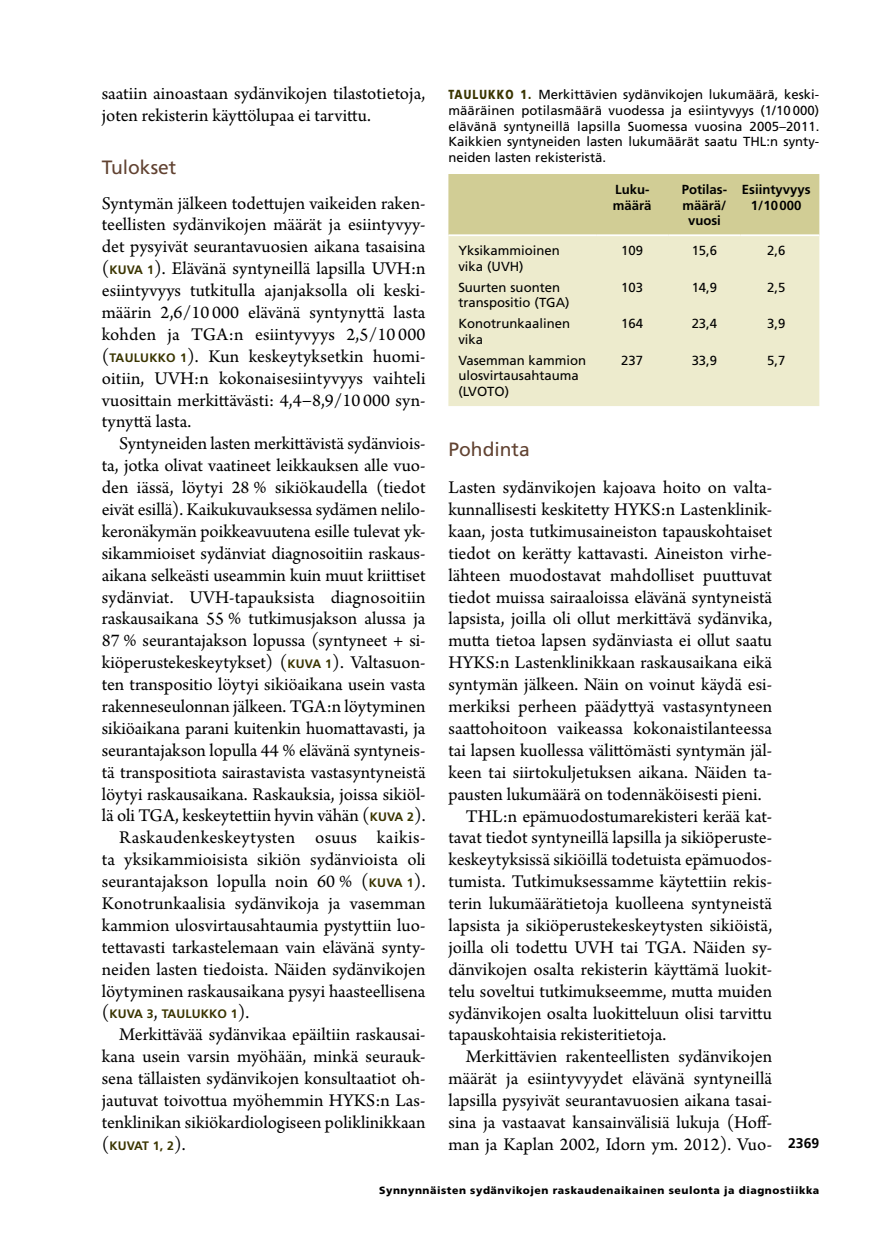
<style>
.page{position:relative;width:874px;height:1241px;background:#fff}
.page>*{position:absolute;margin:0;border:0;box-sizing:border-box;transform-origin:0 0}
.t1{font:19.25px "Frutiger LT Std";color:#614231}
.t2{font:18.9px/21.9px "Arno Pro";color:#000;text-align:justify}
.t3{font:700 14px "Frutiger LT Std";color:#000}
.t4{font:13.12px/15.8px "Frutiger LT Std";color:#000}
.t5{font:700 13.12px/15.8px "Frutiger LT Std";color:#000;text-align:center}
.t6{font:700 12.25px "Frutiger LT Std";letter-spacing:.01em;color:#3a3500}
.t7{font:900 10.5px "Frutiger LT Std";letter-spacing:.05em;color:#000}
.s1{font-family:"Frutiger LT Std";font-weight:700;font-size:12.25px;color:#3a3500}
.s2{font-family:"Arno Pro";font-weight:400;font-size:18.9px;color:#000}
.s3{font-weight:900;color:#3a3500}
</style>
<div class="page">
<div style="left:448px;top:174px;width:371px;height:60px;background:#d1cd95"></div>
<div style="left:448px;top:236px;width:371px;height:170px;background:#edebcd"></div>
<p class="t2" style="left:102px;top:83px;width:325px">saatiin ainoastaan sydänvikojen tilastotietoja, joten rekisterin käyttölupaa ei tarvittu.</p>
<p class="t1" style="left:102px;top:155px;width:76px">Tulokset</p>
<p class="t2" style="left:102px;top:193px;width:325px">Syntymän jälkeen todettujen vaikeiden raken&shy;teellisten sydänvikojen määrät ja esiintyvyy&shy;det pysyivät seurantavuosien aikana tasaisina (<span class="s1">KUVA 1</span>). Elävänä syntyneillä lapsilla UVH:n esiintyvyys tutkitulla ajanjaksolla oli keski&shy;määrin 2,6/10 000 elävänä syntynyttä lasta kohden ja TGA:n esiintyvyys 2,5/10 000 (<span class="s1">TAULUKKO 1</span>). Kun keskeytyksetkin huomi&shy;oitiin, UVH:n kokonaisesiintyvyys vaihteli vuosittain merkittävästi: 4,4−8,9/10 000 syn&shy;tynyttä lasta.</p>
<p class="t2" style="left:102px;top:433px;width:325px;text-align:right">Syntyneiden lasten merkittävistä sydänviois&shy;ta, jotka olivat vaatineet leikkauksen alle vuo&shy;den iässä, löytyi 28 % sikiökaudella (tiedot eivät esillä). Kaikukuvauksessa sydämen nelilo&shy;keronäkymän poikkeavuutena esille tulevat yk&shy;sikammioiset sydänviat diagnosoitiin raskaus&shy;aikana selkeästi useammin kuin muut kriittiset sydänviat. UVH-tapauksista diagnosoitiin raskausaikana 55 % tutkimusjakson alussa ja 87 % seurantajakson lopussa (syntyneet + si&shy;kiöperustekeskeytykset) (<span class="s1">KUVA 1</span>). Valtasuon&shy;ten transpositio löytyi sikiöaikana usein vasta rakenneseulonnan jälkeen. TGA:n löytyminen sikiöaikana parani kuitenkin huomattavasti, ja seurantajakson lopulla 44 % elävänä syntyneis&shy;tä transpositiota sairastavista vastasyntyneistä löytyi raskausaikana. Raskauksia, joissa sikiöl&shy;lä oli TGA, keskeytettiin hyvin vähän (<span class="s1">KUVA 2</span>).<br>Raskaudenkeskeytysten osuus kaikis&shy;ta yksikammioisista sikiön sydänvioista oli seurantajakson lopulla noin 60 % (<span class="s1">KUVA 1</span>).<br>Konotrunkaalisia sydänvikoja ja vasemman kammion ulosvirtausahtaumia pystyttiin luo&shy;tettavasti tarkastelemaan vain elävänä synty&shy;neiden lasten tiedoista. Näiden sydänvikojen löytyminen raskausaikana pysyi haasteellisena</p>
<p class="t6" style="left:102px;top:1006px;width:149px"><span class="s2">(</span>KUVA 3<span class="s2">,</span> TAULUKKO 1<span class="s2">).</span></p>
<p class="t2" style="left:102px;top:1024px;width:325px;text-indent:17px">Merkittävää sydänvikaa epäiltiin raskausai&shy;kana usein varsin myöhään, minkä seurauk&shy;sena tällaisten sydänvikojen konsultaatiot oh&shy;jautuvat toivottua myöhemmin HYKS:n Las&shy;tenklinikan sikiökardiologiseen poliklinikkaan</p>
<p class="t6" style="left:102px;top:1138px;width:85px"><span class="s2">(</span>KUVAT 1, 2<span class="s2">).</span></p>
<p class="t4" style="left:448px;top:87px;width:372px;text-align:justify"><span class="s3">TAULUKKO 1.</span> Merkittävien sydänvikojen lukumäärä, keski&shy;määräinen potilasmäärä vuodessa ja esiintyvyys (1/10 000) elävänä syntyneillä lapsilla Suomessa vuosina 2005–2011.<br>Kaikkien syntyneiden lasten lukumäärät saatu THL:n synty&shy;neiden lasten rekisteristä.</p>
<p class="t5" style="left:612px;top:181px;width:40px;text-align:left">Luku&shy;määrä</p>
<p class="t5" style="left:681px;top:181px;width:47px">Potilas&shy;määrä/ vuosi</p>
<p class="t5" style="left:741px;top:181px;width:70px">Esiintyvyys<br>1/10000</p>
<p class="t4" style="left:458px;top:242px;width:103px">Yksikammioinen vika (UVH)</p>
<p class="t4" style="left:621px;top:242px;width:23px">109</p>
<p class="t4" style="left:691px;top:242px;width:27px">15,6</p>
<p class="t4" style="left:766px;top:242px;width:20px">2,6</p>
<p class="t4" style="left:458px;top:279px;width:113px">Suurten suonten transpositio (TGA)</p>
<p class="t4" style="left:621px;top:279px;width:23px">103</p>
<p class="t4" style="left:691px;top:279px;width:27px">14,9</p>
<p class="t4" style="left:766px;top:279px;width:20px">2,5</p>
<p class="t4" style="left:458px;top:316px;width:113px">Konotrunkaalinen vika</p>
<p class="t4" style="left:621px;top:316px;width:23px">164</p>
<p class="t4" style="left:691px;top:316px;width:27px">23,4</p>
<p class="t4" style="left:766px;top:316px;width:20px">3,9</p>
<p class="t4" style="left:458px;top:352px;width:129px">Vasemman kammion ulosvirtausahtauma (LVOTO)</p>
<p class="t4" style="left:621px;top:352px;width:23px">237</p>
<p class="t4" style="left:691px;top:352px;width:27px">33,9</p>
<p class="t4" style="left:766px;top:352px;width:20px">5,7</p>
<p class="t1" style="left:448px;top:438px;width:83px">Pohdinta</p>
<p class="t2" style="left:448px;top:477px;width:325px">Lasten sydänvikojen kajoava hoito on valta-</p>
<p class="t2" style="left:448px;top:499px;width:325px">kunnallisesti keskitetty HYKS:n Lastenklinik-</p>
<p class="t2" style="left:448px;top:521px;width:325px">kaan, josta tutkimusaineiston tapauskohtaiset</p>
<p class="t2" style="left:448px;top:543px;width:325px">tiedot on kerätty kattavasti. Aineiston virhe-</p>
<p class="t2" style="left:448px;top:565px;width:325px">lähteen muodostavat mahdolliset puuttuvat</p>
<p class="t2" style="left:448px;top:587px;width:325px">tiedot muissa sairaaloissa elävänä syntyneistä</p>
<p class="t2" style="left:448px;top:608px;width:325px">lapsista, joilla oli ollut merkittävä sydänvika,</p>
<p class="t2" style="left:448px;top:630px;width:325px">mutta tietoa lapsen sydänviasta ei ollut saatu</p>
<p class="t2" style="left:448px;top:652px;width:325px">HYKS:n Lastenklinikkaan raskausaikana eikä</p>
<p class="t2" style="left:448px;top:674px;width:325px">syntymän jälkeen. Näin on voinut käydä esi-</p>
<p class="t2" style="left:448px;top:696px;width:325px">merkiksi perheen päädyttyä vastasyntyneen</p>
<p class="t2" style="left:448px;top:718px;width:325px">saattohoitoon vaikeassa kokonaistilanteessa</p>
<p class="t2" style="left:448px;top:740px;width:325px">tai lapsen kuollessa välittömästi syntymän jäl-</p>
<p class="t2" style="left:448px;top:762px;width:324px">keen tai siirtokuljetuksen aikana. Näiden ta-</p>
<p class="t2" style="left:448px;top:783px;width:314px">pausten lukumäärä on todennäköisesti pieni.</p>
<p class="t2" style="left:465px;top:805px;width:308px">THL:n epämuodostumarekisteri kerää kat-</p>
<p class="t2" style="left:448px;top:827px;width:325px">tavat tiedot syntyneillä lapsilla ja sikiöperuste-</p>
<p class="t2" style="left:448px;top:849px;width:325px">keskeytyksissä sikiöillä todetuista epämuodos-</p>
<p class="t2" style="left:448px;top:871px;width:325px">tumista. Tutkimuksessamme käytettiin rekis-</p>
<p class="t2" style="left:448px;top:893px;width:325px">terin lukumäärätietoja kuolleena syntyneistä</p>
<p class="t2" style="left:448px;top:915px;width:325px">lapsista ja sikiöperustekeskeytysten sikiöistä,</p>
<p class="t2" style="left:448px;top:937px;width:325px">joilla oli todettu UVH tai TGA. Näiden sy-</p>
<p class="t2" style="left:448px;top:958px;width:325px">dänvikojen osalta rekisterin käyttämä luokit-</p>
<p class="t2" style="left:448px;top:980px;width:325px">telu soveltui tutkimukseemme, mutta muiden</p>
<p class="t2" style="left:448px;top:1002px;width:325px">sydänvikojen osalta luokitteluun olisi tarvittu</p>
<p class="t2" style="left:448px;top:1024px;width:219px">tapauskohtaisia rekisteritietoja.</p>
<p class="t2" style="left:465px;top:1046px;width:308px">Merkittävien rakenteellisten sydänvikojen</p>
<p class="t2" style="left:448px;top:1068px;width:325px">määrät ja esiintyvyydet elävänä syntyneillä</p>
<p class="t2" style="left:448px;top:1090px;width:325px">lapsilla pysyivät seurantavuosien aikana tasai-</p>
<p class="t2" style="left:448px;top:1112px;width:325px">sina ja vastaavat kansainvälisiä lukuja (Hoff-</p>
<p class="t2" style="left:448px;top:1134px;width:325px">man ja Kaplan 2002, Idorn ym. 2012). Vuo-</p>
<p class="t3" style="left:787px;top:1134px;width:33px">2369</p>
<p class="t7" style="left:379px;top:1183px;width:441px">Synnynnäisten sydänvikojen raskaudenaikainen seulonta ja diagnostiikka</p>
</div>
